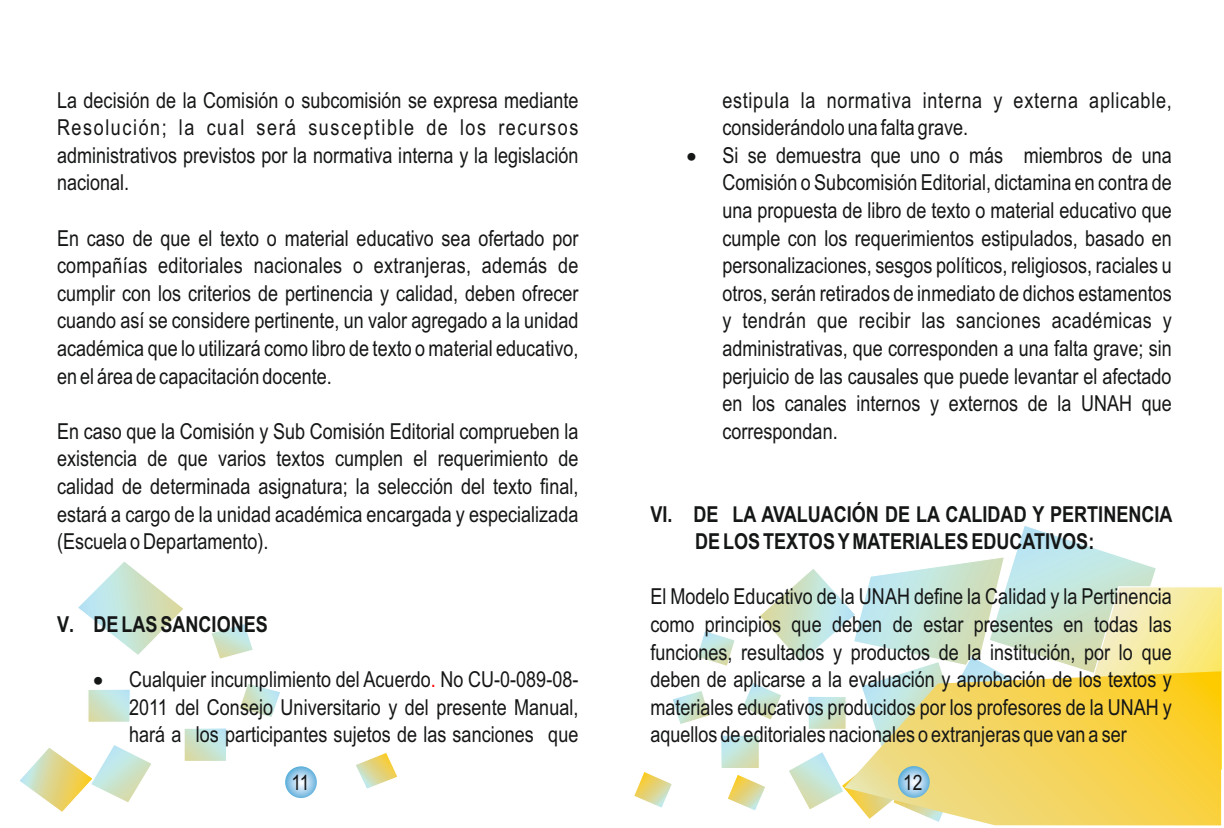
<style>
.page{position:relative;width:1224px;height:828px;background:#fff}
.page>*{position:absolute;margin:0;border:0;box-sizing:border-box;transform-origin:0 0}
.t1{font:22px/27.6px "Arial Narrow";color:#151616;text-align:justify}
.t2{font:700 22px/27.6px "Arial Narrow";color:#151616}
.t3{font:22px/27.6px "Arial Narrow";letter-spacing:.03em;color:#151616}
.t4{font:21.2px "Arial Narrow";color:#151616}
.s1{color:#f00}
</style>
<div class="page">
<svg style="left:78px;top:562px;width:105px;height:93px"></svg>
<svg style="left:186px;top:729px;width:39px;height:31px"></svg>
<div style="left:184px;top:727px;width:43px;height:35px;border:1px solid #fff"></div>
<svg style="left:89px;top:691px;width:40px;height:30px"></svg>
<div style="left:87px;top:689px;width:44px;height:34px;border:1px solid #fff"></div>
<svg style="left:212px;top:624px;width:41px;height:35px"></svg>
<svg style="left:240px;top:684px;width:40px;height:33px"></svg>
<svg style="left:20px;top:745px;width:131px;height:67px"></svg>
<svg style="left:356px;top:753px;width:41px;height:36px"></svg>
<svg style="left:634px;top:526px;width:588px;height:298px"></svg>
<svg style="left:844px;top:671px;width:377px;height:154px;background:#f3d96f"></svg>
<svg style="left:285px;top:766px;width:32px;height:32px"></svg>
<svg style="left:898px;top:766px;width:32px;height:32px"></svg>
<p class="t1" style="left:57px;top:88px;width:523px">La decisión de la Comisión o subcomisión se expresa mediante Resolución; la cual será susceptible de los recursos administrativos previstos por la normativa interna y la legislación nacional.</p>
<p class="t1" style="left:57px;top:226px;width:523px">En caso de que el texto o material educativo sea ofertado por compañías editoriales nacionales o extranjeras, además de cumplir con los criterios de pertinencia y calidad, deben ofrecer cuando así se considere pertinente, un valor agregado a la unidad académica que lo utilizará como libro de texto o material educativo, en el área de capacitación docente.</p>
<p class="t1" style="left:57px;top:419px;width:523px">En caso que la Comisión y Sub Comisión Editorial comprueben la existencia de que varios textos cumplen el requerimiento de calidad de determinada asignatura; la selección del texto final, estará a cargo de la unidad académica encargada y especializada (Escuela o Departamento).</p>
<p class="t2" style="left:57px;top:612px;width:212px">V. DE LAS SANCIONES</p>
<p class="t1" style="left:129px;top:668px;width:451px;text-indent:-36px">• Cualquier incumplimiento del Acuerdo<span class="s1">.</span> No CU-0-089-08- 2011 del Consejo Universitario y del presente Manual, hará a los participantes sujetos de las sanciones que</p>
<p class="t3" style="left:722px;top:88px;width:451px">estipula la normativa interna y externa aplicable, considerándolo una falta grave.</p>
<p class="t1" style="left:722px;top:143px;width:451px;text-indent:-36px">• Si se demuestra que uno o más miembros de una Comisión o Subcomisión Editorial, dictamina en contra de una propuesta de libro de texto o material educativo que cumple con los requerimientos estipulados, basado en personalizaciones, sesgos políticos, religiosos, raciales u otros, serán retirados de inmediato de dichos estamentos y tendrán que recibir las sanciones académicas y administrativas, que corresponden a una falta grave; sin perjuicio de las causales que puede levantar el afectado en los canales internos y externos de la UNAH que correspondan.</p>
<p class="t2" style="left:695px;top:502px;width:479px;text-indent:-45px">VI. DE LA AVALUACIÓN DE LA CALIDAD Y PERTINENCIA<br>DE LOS TEXTOS YMATERIALES EDUCATIVOS:</p>
<p class="t1" style="left:650px;top:585px;width:523px">El Modelo Educativo de la UNAH define la Calidad y la Pertinencia como principios que deben de estar presentes en todas las funciones, resultados y productos de la institución, por lo que deben de aplicarse a la evaluación y aprobación de los textos y materiales educativos producidos por los profesores de la UNAH y aquellos de editoriales nacionales o extranjeras que van a ser</p>
<p class="t4" style="left:291px;top:774px;width:20px">11</p>
<p class="t4" style="left:903px;top:775px;width:21px">12</p>
</div>
